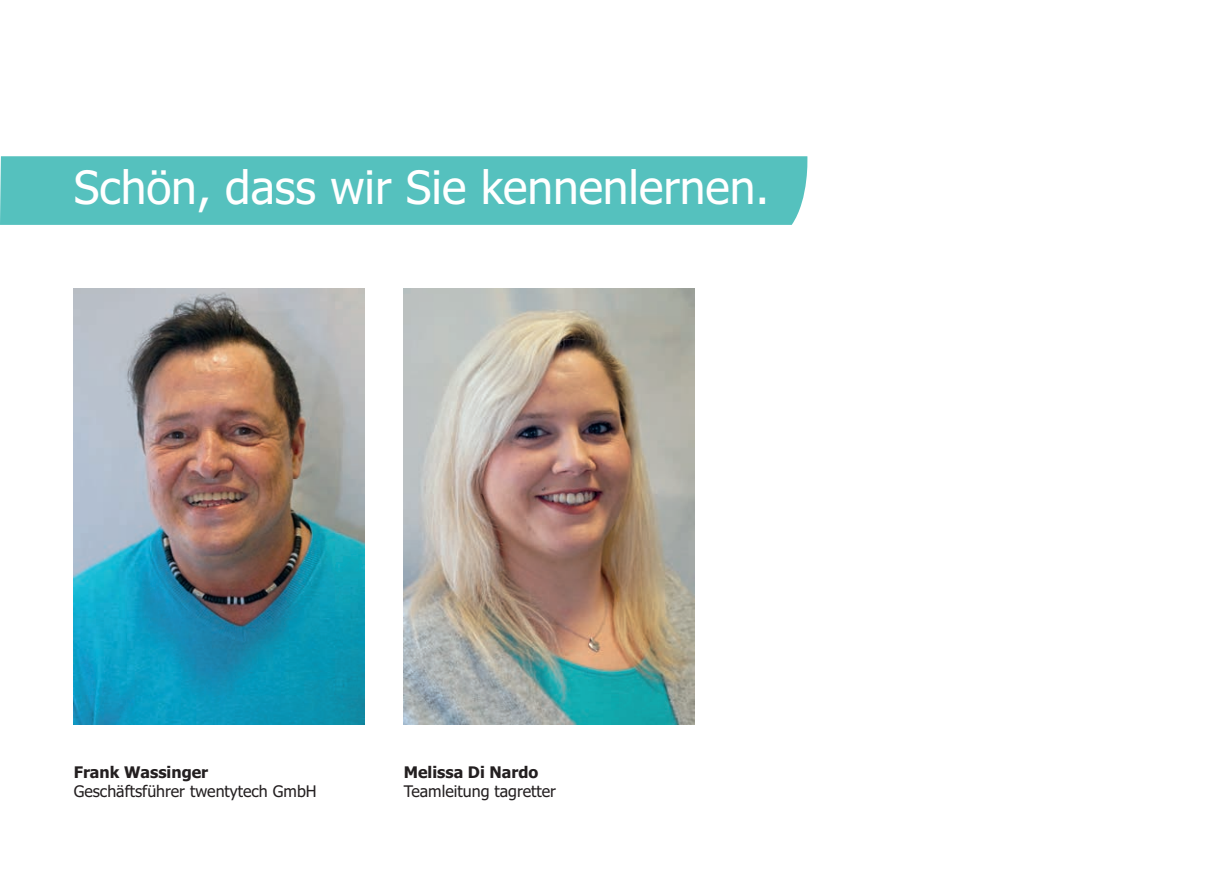
<style>
.page{position:relative;width:1225px;height:874px;background:#fff}
.page>*{position:absolute;margin:0;border:0;box-sizing:border-box;transform-origin:0 0}
.t1{font:46px "Tahoma";color:#fff}
.t2{font:16px "Tahoma";color:#231f20}
.t3{font:700 16px "Tahoma";color:#231f20}
</style>
<div class="page">
<div style="left:0;top:156px;width:808px;height:69px;background:#55c1be"></div>
<img style="left:74px;top:288px;width:290px;height:436px">
<img style="left:404px;top:288px;width:290px;height:436px">
<h1 class="t1" style="left:74px;top:161px;width:697px">Schön, dass wir Sie kennenlernen.</h1>
<p class="t3" style="left:74px;top:762px;width:136px">Frank Wassinger</p>
<p class="t2" style="left:74px;top:781px;width:244px">Geschäftsführer twentytech GmbH</p>
<p class="t3" style="left:404px;top:762px;width:136px">Melissa Di Nardo</p>
<p class="t2" style="left:404px;top:781px;width:154px">Teamleitung tagretter</p>
</div>
